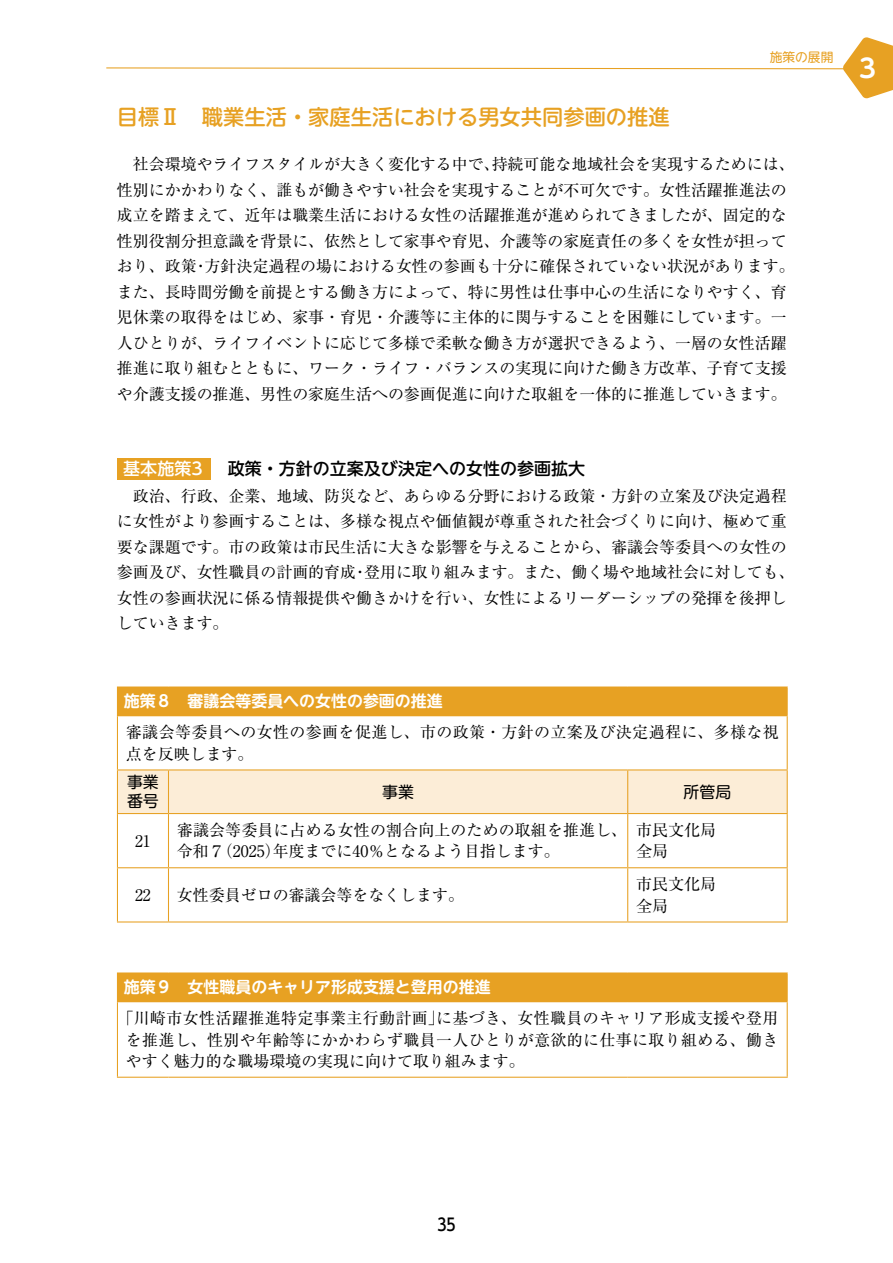
<style>
.page{position:relative;width:893px;height:1263px;background:#fff}
.page>*{position:absolute;margin:0;border:0;box-sizing:border-box;transform-origin:0 0}
.t1{font:700 25.5px "UD Shin M Go Pr 6 N De";color:#fff}
.t2{font:500 21.3px "UD Shin M Go Pr 6 N";color:#e7a123}
.t3{font:500 16.95px "UD Shin M Go Pr 6 N";color:#000}
.t4{font:500 16.95px "UD Shin Go C Osiz Pr 6 N";color:#000}
.t5{font:15.9px/25.5px "Ryumin Pr 6 N";color:#000}
.t6{font:15.9px/21.3px "Ryumin Pr 6 N";letter-spacing:.025em;color:#000}
.t7{font:700 15.9px "UD Shin M Go Pr 6 N De";color:#fff}
.t8{font:15.9px/19.2px "UD Shin M Go Pr 6 N";color:#000}
.t9{font:12.75px "UD Shin M Go Pr 6 N";color:#e7a123}
.s1{color:#fff}
</style>
<div class="page">
<svg style="left:106px;top:37px;width:787px;height:62px"></svg>
<div style="left:117px;top:458px;width:94px;height:21px;background:#e7a123"></div>
<div style="left:117px;top:687px;width:670px;height:29px;background:#e7a123"></div>
<div style="left:118px;top:770px;width:669px;height:43px;background:#fcedd7"></div>
<hr style="left:117px;top:686px;width:51px;height:1px;background:#e7a123">
<hr style="left:168px;top:686px;width:460px;height:1px;background:#e7a123">
<hr style="left:628px;top:686px;width:160px;height:1px;background:#e7a123">
<svg style="left:787px;top:687px;width:1px;height:28px"></svg>
<hr style="left:117px;top:716px;width:1px;height:53px;background:#e7a123">
<hr style="left:628px;top:715px;width:160px;height:1px;background:#e7a123">
<hr style="left:787px;top:716px;width:1px;height:53px;background:#e7a123">
<hr style="left:117px;top:814px;width:1px;height:53px;background:#e7a123">
<hr style="left:168px;top:814px;width:1px;height:53px;background:#e7a123">
<hr style="left:627px;top:814px;width:1px;height:53px;background:#e7a123">
<hr style="left:787px;top:814px;width:1px;height:53px;background:#e7a123">
<hr style="left:117px;top:867px;width:51px;height:1px;background:#e7a123">
<hr style="left:117px;top:868px;width:1px;height:53px;background:#e7a123">
<hr style="left:168px;top:867px;width:460px;height:1px;background:#e7a123">
<hr style="left:168px;top:868px;width:1px;height:53px;background:#e7a123">
<hr style="left:628px;top:867px;width:160px;height:1px;background:#e7a123">
<hr style="left:627px;top:868px;width:1px;height:53px;background:#e7a123">
<hr style="left:787px;top:868px;width:1px;height:53px;background:#e7a123">
<hr style="left:117px;top:921px;width:51px;height:1px;background:#e7a123">
<hr style="left:168px;top:921px;width:460px;height:1px;background:#e7a123">
<hr style="left:628px;top:921px;width:160px;height:1px;background:#e7a123">
<hr style="left:117px;top:769px;width:51px;height:1px;background:#e7a123">
<hr style="left:117px;top:770px;width:1px;height:43px;background:#e7a123">
<hr style="left:168px;top:769px;width:460px;height:1px;background:#e7a123">
<hr style="left:168px;top:770px;width:1px;height:43px;background:#e7a123">
<hr style="left:628px;top:769px;width:160px;height:1px;background:#e7a123">
<hr style="left:627px;top:770px;width:1px;height:43px;background:#e7a123">
<hr style="left:787px;top:770px;width:1px;height:43px;background:#e7a123">
<hr style="left:117px;top:813px;width:51px;height:1px;background:#e7a123">
<hr style="left:168px;top:813px;width:460px;height:1px;background:#e7a123">
<hr style="left:628px;top:813px;width:160px;height:1px;background:#e7a123">
<div style="left:117px;top:973px;width:670px;height:29px;background:#e7a123"></div>
<hr style="left:117px;top:972px;width:51px;height:1px;background:#e7a123">
<hr style="left:168px;top:972px;width:460px;height:1px;background:#e7a123">
<hr style="left:628px;top:972px;width:160px;height:1px;background:#e7a123">
<svg style="left:787px;top:973px;width:1px;height:28px"></svg>
<hr style="left:117px;top:1002px;width:1px;height:75px;background:#e7a123">
<hr style="left:628px;top:1001px;width:160px;height:1px;background:#e7a123">
<hr style="left:787px;top:1002px;width:1px;height:75px;background:#e7a123">
<hr style="left:117px;top:1077px;width:51px;height:1px;background:#e7a123">
<hr style="left:168px;top:1077px;width:460px;height:1px;background:#e7a123">
<hr style="left:628px;top:1077px;width:160px;height:1px;background:#e7a123">
<p class="t9" style="left:770px;top:47px;width:65px">施策の展開</p>
<h2 class="t2" style="left:117px;top:99px;width:554px">目標Ⅱ　職業生活・家庭生活における男女共同参画の推進</h2>
<p class="t5" style="left:117px;top:150px;width:679px;text-indent:16px">社会環境やライフスタイルが大きく変化する中で、持続可能な地域社会を実現するためには、性別にかかわりなく、誰もが働きやすい社会を実現することが不可欠です。女性活躍推進法の成立を踏まえて、近年は職業生活における女性の活躍推進が進められてきましたが、固定的な性別役割分担意識を背景に、依然として家事や育児、介護等の家庭責任の多くを女性が担っており、政策・方針決定過程の場における女性の参画も十分に確保されていない状況があります。また、長時間労働を前提とする働き方によって、特に男性は仕事中心の生活になりやすく、育児休業の取得をはじめ、家事・育児・介護等に主体的に関与することを困難にしています。一人ひとりが、ライフイベントに応じて多様で柔軟な働き方が選択できるよう、一層の女性活躍推進に取り組むとともに、ワーク・ライフ・バランスの実現に向けた働き方改革、子育て支援や介護支援の推進、男性の家庭生活への参画促進に向けた取組を一体的に推進していきます。</p>
<p class="t3" style="left:123px;top:454px;width:463px"><span class="s1">基本施策3</span> 　政策・方針の立案及び決定への女性の参画拡大</p>
<p class="t5" style="left:117px;top:482px;width:679px;text-indent:16px">政治、行政、企業、地域、防災など、あらゆる分野における政策・方針の立案及び決定過程に女性がより参画することは、多様な視点や価値観が尊重された社会づくりに向け、極めて重要な課題です。市の政策は市民生活に大きな影響を与えることから、審議会等委員への女性の参画及び、女性職員の計画的育成・登用に取り組みます。また、働く場や地域社会に対しても、女性の参画状況に係る情報提供や働きかけを行い、女性によるリーダーシップの発揮を後押ししていきます。</p>
<p class="t7" style="left:124px;top:688px;width:320px">施策８　審議会等委員への女性の参画の推進</p>
<p class="t6" style="left:126px;top:721px;width:654px">審議会等委員への女性の参画を促進し、市の政策・方針の立案及び決定過程に、多様な視点を反映します。</p>
<p class="t8" style="left:127px;top:772px;width:33px">事業番号</p>
<p class="t8" style="left:382px;top:781px;width:33px">事業</p>
<p class="t8" style="left:684px;top:781px;width:49px">所管局</p>
<p class="t5" style="left:135px;top:827px;width:17px">21</p>
<p class="t5" style="left:177px;top:819px;width:452px;line-height:21.3px">審議会等委員に占める女性の割合向上のための取組を推進し、令和７（2025）年度までに40％となるよう目指します。</p>
<p class="t5" style="left:636px;top:819px;width:81px;line-height:21.3px">市民文化局全局</p>
<p class="t5" style="left:135px;top:881px;width:17px">22</p>
<p class="t5" style="left:177px;top:881px;width:289px">女性委員ゼロの審議会等をなくします。</p>
<p class="t5" style="left:636px;top:873px;width:81px;line-height:21.3px">市民文化局全局</p>
<p class="t7" style="left:124px;top:974px;width:368px">施策９　女性職員のキャリア形成支援と登用の推進</p>
<p class="t5" style="left:126px;top:1007px;width:654px;line-height:21.3px;text-align:justify;text-indent:-8px">「川崎市女性活躍推進特定事業主行動計画」に基づき、女性職員のキャリア形成支援や登用を推進し、性別や年齢等にかかわらず職員一人ひとりが意欲的に仕事に取り組める、働きやすく魅力的な職場環境の実現に向けて取り組みます。</p>
<h1 class="t1" style="left:859px;top:47px;width:18px">3</h1>
<p class="t4" style="left:437px;top:1211px;width:20px">35</p>
</div>
